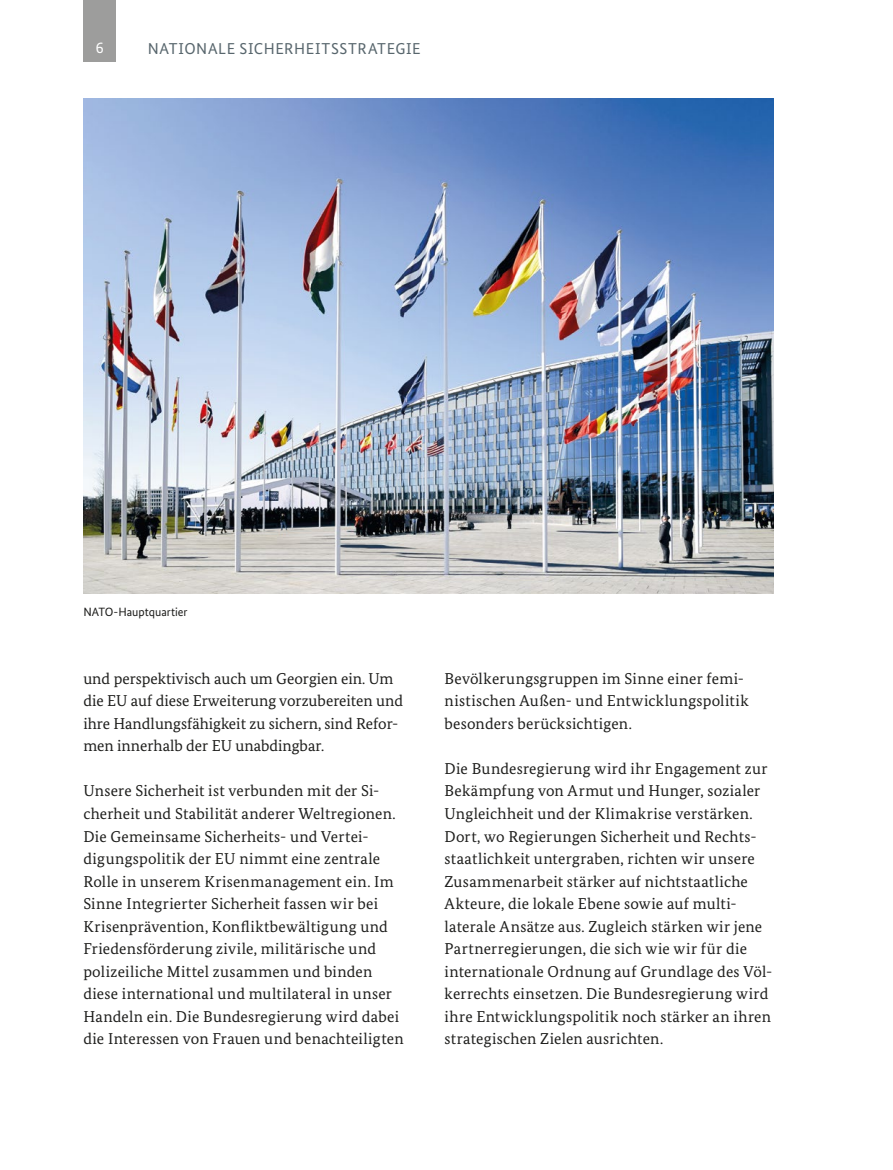
<style>
.page{position:relative;width:893px;height:1170px;background:#fff}
.page>*{position:absolute;margin:0;border:0;box-sizing:border-box;transform-origin:0 0}
.A4_Innenseiten_P-Copy_10_5_15{font:15.75px/22.5px "Bundes Serif";letter-spacing:.01em;color:#1d1d1b}
.t1{font:15.75px "Bundes Sans";letter-spacing:.04em;color:#58666d}
.t2{font:15.75px "Bundes Sans";color:#fff}
.t3{font:12px "Bundes Sans";color:#1d1d1b}
</style>
<div class="page">
<div style="left:83px;top:0;width:33px;height:62px;background:#9d9d9c"></div>
<img style="left:83px;top:99px;width:691px;height:495px">
<p class="t2" style="left:96px;top:39px;width:9px">6</p>
<p class="t1" style="left:148px;top:39px;width:275px">NATIONALE SICHERHEITSSTRATEGIE</p>
<p class="t3" style="left:83px;top:605px;width:106px">NATO-Hauptquartier</p>
<p class="A4_Innenseiten_P-Copy_10_5_15" style="left:83px;top:667px;width:321px">und perspektivisch auch um Georgien ein. Um die EU auf diese Erweiterung vorzubereiten und ihre Handlungsfähigkeit zu sichern, sind Refor&shy;men innerhalb der EU unabdingbar.</p>
<p class="A4_Innenseiten_P-Copy_10_5_15" style="left:83px;top:779px;width:322px">Unsere Sicherheit ist verbunden mit der Si&shy;cherheit und Stabilität anderer Weltregionen.<br>Die Gemeinsame Sicherheits- und Vertei&shy;digungspolitik der EU nimmt eine zentrale Rolle in unserem Krisenmanagement ein. Im Sinne Integrierter Sicherheit fassen wir bei Krisenprävention, Konfliktbewältigung und Friedensförderung zivile, militärische und polizeiliche Mittel zusammen und binden diese international und multilateral in unser Handeln ein. Die Bundesregierung wird dabei die Interessen von Frauen und benachteiligten</p>
<p class="A4_Innenseiten_P-Copy_10_5_15" style="left:445px;top:667px;width:306px">Bevölkerungsgruppen im Sinne einer femi&shy;nistischen Außen- und Entwicklungspolitik besonders berücksichtigen.</p>
<p class="A4_Innenseiten_P-Copy_10_5_15" style="left:445px;top:757px;width:329px">Die Bundesregierung wird ihr Engagement zur Bekämpfung von Armut und Hunger, sozialer Ungleichheit und der Klimakrise verstärken.<br>Dort, wo Regierungen Sicherheit und Rechts&shy;staatlichkeit untergraben, richten wir unsere Zusammenarbeit stärker auf nichtstaatliche Akteure, die lokale Ebene sowie auf multi&shy;laterale Ansätze aus. Zugleich stärken wir jene Partnerregierungen, die sich wie wir für die internationale Ordnung auf Grundlage des Völ&shy;kerrechts einsetzen. Die Bundesregierung wird ihre Entwicklungspolitik noch stärker an ihren strategischen Zielen ausrichten.</p>
</div>
